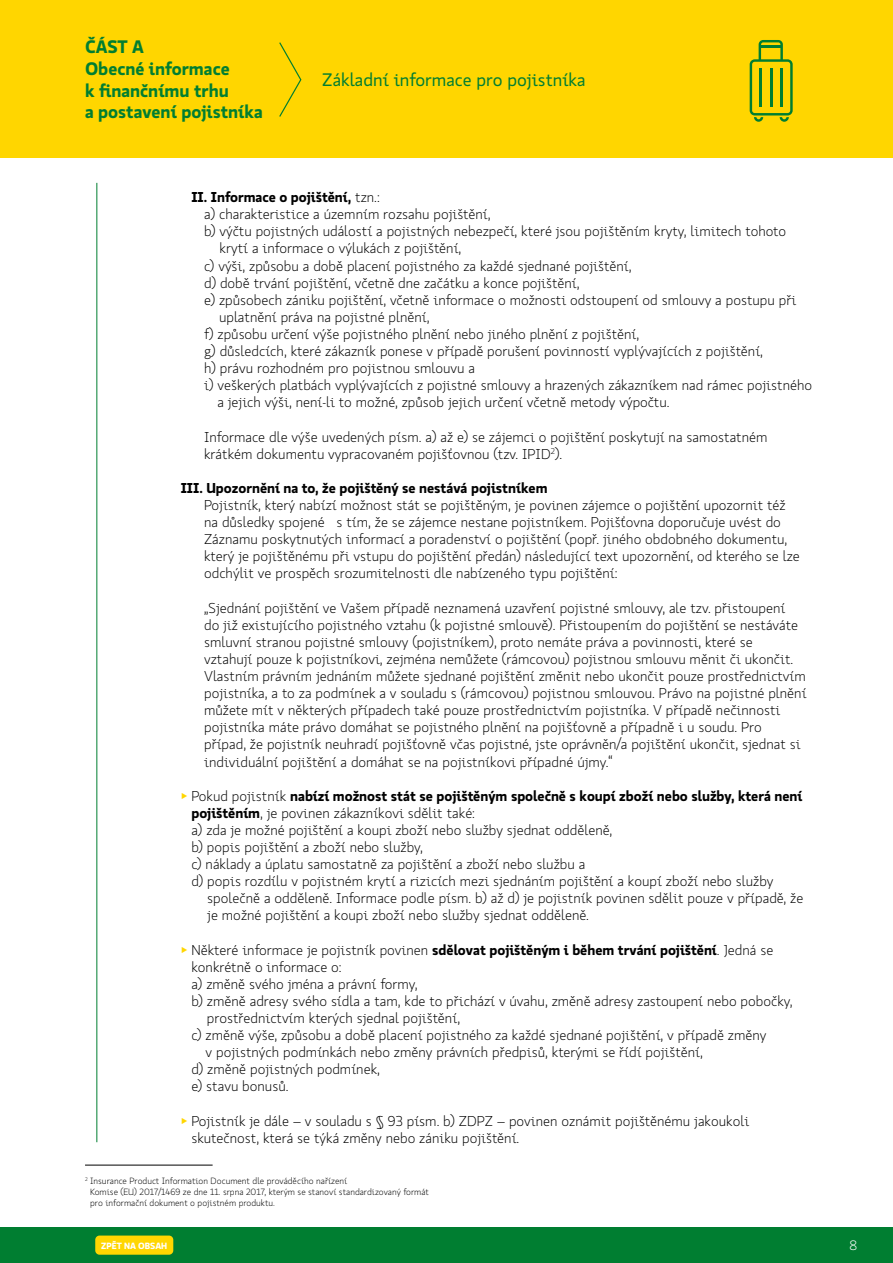
<style>
.page{position:relative;width:893px;height:1263px;background:#fff}
.page>*{position:absolute;margin:0;border:0;box-sizing:border-box;transform-origin:0 0}
.t1{font:700 18px/21.6px "Koop Pro";color:#007e31}
.t2{font:18px "Koop Pro";color:#007e31}
.t3{font:300 14.25px/17.1px "Koop Pro";color:#000}
.t4{font:700 14.25px "Koop Pro";color:#000}
.t5{font:300 13.5px "Koop Pro";color:#fff}
.t6{font:300 9px/10.8px "Koop Pro";color:#000}
.t7{font:700 9px "Koop Pro";color:#fff}
.s1{font-weight:300}
.s2{color:#ffd600}
.s3{font-weight:700}
</style>
<div class="page">
<hr style="left:85px;top:1165px;width:128px;height:1px;background:#000">
<hr style="left:96px;top:183px;width:1px;height:959px;background:#007e31">
<div style="left:0;top:1227px;width:893px;height:36px;background:#007e31"></div>
<div style="left:0;top:0;width:893px;height:157px;background:#ffd600"></div>
<svg style="left:279px;top:42px;width:23px;height:75px"></svg>
<svg style="left:750px;top:40px;width:43px;height:82px"></svg>
<div style="left:95px;top:1235px;width:78px;height:20px;background:#ffd600;border-radius:4px"></div>
<p class="t1" style="left:85px;top:36px;width:179px">ČÁST A<br>Obecné informace<br>k finančnímu trhu<br>a postavení pojistníka</p>
<p class="t2" style="left:322px;top:67px;width:265px">Základní informace pro pojistníka</p>
<p class="t4" style="left:191px;top:187px;width:190px">II. Informace o pojištění, <span class="s1">tzn.:</span></p>
<p class="t3" style="left:204px;top:206px;width:288px">a) charakteristice a územním rozsahu pojištění,</p>
<p class="t3" style="left:204px;top:223px;width:583px">b) výčtu pojistných událostí a pojistných nebezpečí, které jsou pojištěním kryty, limitech tohoto</p>
<p class="t3" style="left:220px;top:240px;width:243px">krytí a informace o výlukách z pojištění,</p>
<p class="t3" style="left:204px;top:257px;width:429px">c) výši, způsobu a době placení pojistného za každé sjednané pojištění,</p>
<p class="t3" style="left:204px;top:274px;width:377px">d) době trvání pojištění, včetně dne začátku a konce pojištění,</p>
<p class="t3" style="left:204px;top:291px;width:594px">e) způsobech zániku pojištění, včetně informace o možnosti odstoupení od smlouvy a postupu při</p>
<p class="t3" style="left:219px;top:308px;width:212px">uplatnění práva na pojistné plnění,</p>
<p class="t3" style="left:204px;top:325px;width:436px">f) způsobu určení výše pojistného plnění nebo jiného plnění z pojištění,</p>
<p class="t3" style="left:204px;top:342px;width:560px">g) důsledcích, které zákazník ponese v případě porušení povinností vyplývajících z pojištění,</p>
<p class="t3" style="left:204px;top:359px;width:272px">h) právu rozhodném pro pojistnou smlouvu a</p>
<p class="t3" style="left:204px;top:377px;width:610px">i) veškerých platbách vyplývajících z pojistné smlouvy a hrazených zákazníkem nad rámec pojistného</p>
<p class="t3" style="left:217px;top:394px;width:454px">a jejich výši, není-li to možné, způsob jejich určení včetně metody výpočtu.</p>
<p class="t3" style="left:204px;top:428px;width:565px">Informace dle výše uvedených písm. a) až e) se zájemci o pojištění poskytují na samostatném krátkém dokumentu vypracovaném pojišťovnou (tzv. IPID<sup>2</sup>).</p>
<p class="t4" style="left:181px;top:478px;width:368px">III. Upozornění na to, že pojištěný se nestává pojistníkem</p>
<p class="t3" style="left:204px;top:496px;width:597px">Pojistník, který nabízí možnost stát se pojištěným, je povinen zájemce o pojištění upozornit též na důsledky spojené s tím, že se zájemce nestane pojistníkem. Pojišťovna doporučuje uvést do Záznamu poskytnutých informací a poradenství o pojištění (popř. jiného obdobného dokumentu, který je pojištěnému při vstupu do pojištění předán) následující text upozornění, od kterého se lze odchýlit ve prospěch srozumitelnosti dle nabízeného typu pojištění:</p>
<p class="t3" style="left:204px;top:599px;width:604px">„Sjednání pojištění ve Vašem případě neznamená uzavření pojistné smlouvy, ale tzv. přistoupení<br>do již existujícího pojistného vztahu (k pojistné smlouvě). Přistoupením do pojištění se nestáváte smluvní stranou pojistné smlouvy (pojistníkem), proto nemáte práva a povinnosti, které se<br>vztahují pouze k pojistníkovi, zejména nemůžete (rámcovou) pojistnou smlouvu měnit či ukončit.<br>Vlastním právním jednáním můžete sjednané pojištění změnit nebo ukončit pouze prostřednictvím pojistníka, a to za podmínek a v souladu s (rámcovou) pojistnou smlouvou. Právo na pojistné plnění můžete mít v některých případech také pouze prostřednictvím pojistníka. V případě nečinnosti pojistníka máte právo domáhat se pojistného plnění na pojišťovně a případně i u soudu. Pro případ, že pojistník neuhradí pojišťovně včas pojistné, jste oprávněn/a pojištění ukončit, sjednat si individuální pojištění a domáhat se na pojistníkovi případné újmy.“</p>
<p class="t3" style="left:191px;top:787px;width:613px;text-indent:-11px"><span class="s2">▶</span> Pokud pojistník <span class="s3">nabízí možnost stát se pojištěným společně s koupí zboží nebo služby, která není pojištěním</span>, je povinen zákazníkovi sdělit také:<br>a) zda je možné pojištění a koupi zboží nebo služby sjednat odděleně,<br>b) popis pojištění a zboží nebo služby,<br>c) náklady a úplatu samostatně za pojištění a zboží nebo službu a<br>d) popis rozdílu v pojistném krytí a rizicích mezi sjednáním pojištění a koupí zboží nebo služby</p>
<p class="t3" style="left:207px;top:890px;width:598px">společně a odděleně. Informace podle písm. b) až d) je pojistník povinen sdělit pouze v případě, že je možné pojištění a koupi zboží nebo služby sjednat odděleně.</p>
<p class="t3" style="left:181px;top:941px;width:594px"><span class="s2">▶</span> Některé informace je pojistník povinen <span class="s3">sdělovat pojištěným i během trvání pojištění</span>. Jedná se</p>
<p class="t3" style="left:191px;top:958px;width:152px">konkrétně o informace o:</p>
<p class="t3" style="left:191px;top:975px;width:228px">a) změně svého jména a právní formy,</p>
<p class="t3" style="left:191px;top:992px;width:603px">b) změně adresy svého sídla a tam, kde to přichází v úvahu, změně adresy zastoupení nebo pobočky,</p>
<p class="t3" style="left:207px;top:1009px;width:255px">prostřednictvím kterých sjednal pojištění,</p>
<p class="t3" style="left:191px;top:1026px;width:577px">c) změně výše, způsobu a době placení pojistného za každé sjednané pojištění, v případě změny</p>
<p class="t3" style="left:206px;top:1043px;width:499px">v pojistných podmínkách nebo změny právních předpisů, kterými se řídí pojištění,</p>
<p class="t3" style="left:191px;top:1061px;width:190px">d) změně pojistných podmínek,</p>
<p class="t3" style="left:191px;top:1078px;width:99px">e) stavu bonusů.</p>
<p class="t3" style="left:191px;top:1112px;width:559px;text-indent:-11px"><span class="s2">▶</span> Pojistník je dále – v souladu s § 93 písm. b) ZDPZ – povinen oznámit pojištěnému jakoukoli skutečnost, která se týká změny nebo zániku pojištění.</p>
<p class="t6" style="left:90px;top:1176px;width:340px;text-indent:-5px"><sup>2</sup> Insurance Product Information Document dle prováděcího nařízení<br>Komise (EU) 2017/1469 ze dne 11. srpna 2017, kterým se stanoví standardizovaný formát pro informační dokument o pojistném produktu.</p>
<p class="t7" style="left:101px;top:1239px;width:67px">ZPĚT NA OBSAH</p>
<p class="t5" style="left:849px;top:1236px;width:9px">8</p>
</div>
